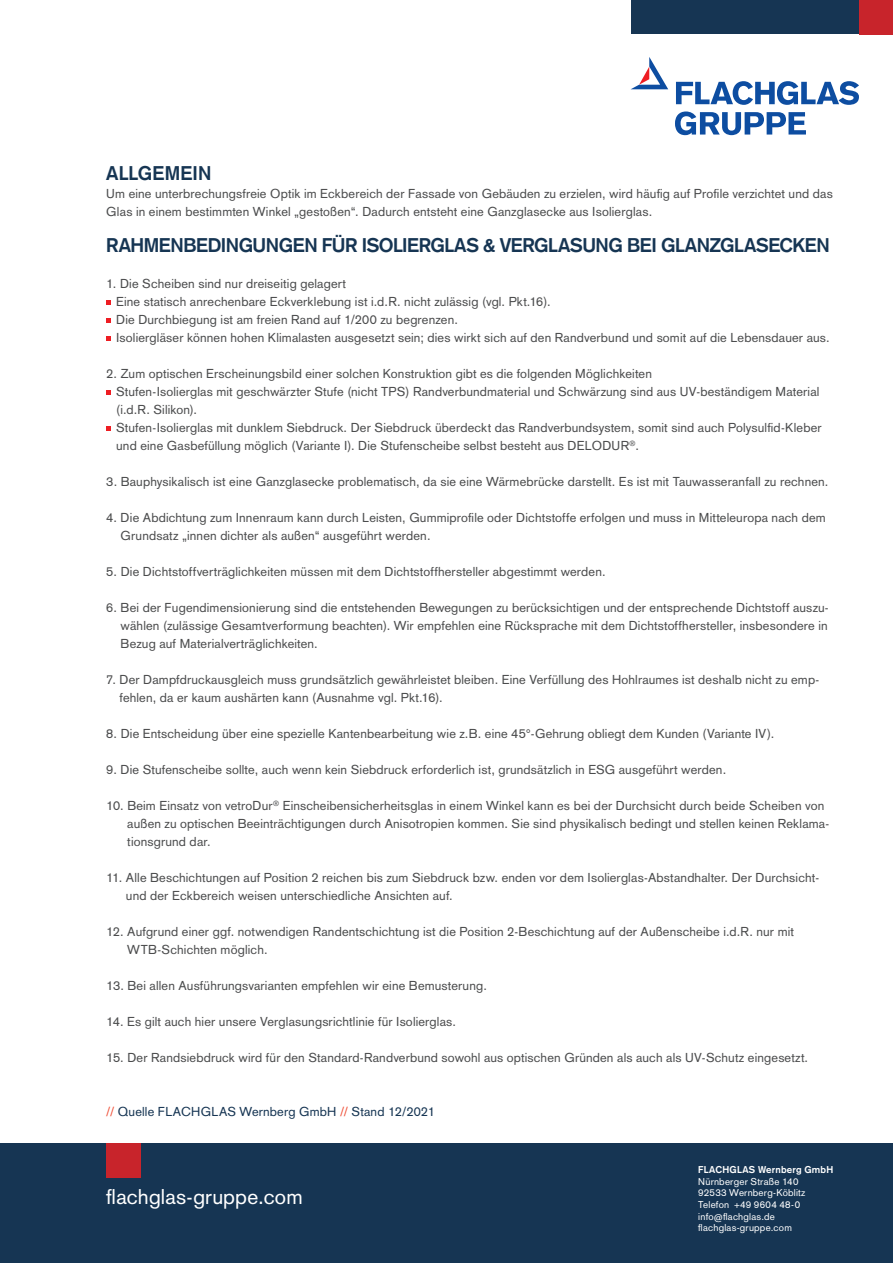
<style>
.page{position:relative;width:893px;height:1263px;background:#fff}
.page>*{position:absolute;margin:0;border:0;box-sizing:border-box;transform-origin:0 0}
.t1{font:21px "Basic Commercial LT Std";letter-spacing:.01em;color:#fff}
.t2{font:700 19.5px "Basic Commercial LT Std";letter-spacing:-.02em;color:#163553}
.t3{font:700 19.5px "Basic Commercial LT Std";letter-spacing:.01em;color:#163553}
.t4{font:12.75px/18px "Basic Commercial LT Std";letter-spacing:.01em;color:#4b4c4d}
.t5{font:12.75px "Basic Commercial LT Std";letter-spacing:.015em;color:#163553}
.t6{font:9.75px/11.7px "Basic Commercial LT Std";letter-spacing:.02em;color:#fff}
.t7{font:700 9.75px "Basic Commercial LT Std";letter-spacing:.025em;color:#fff}
.s1{color:#ef4d35}
</style>
<div class="page">
<div style="left:0;top:1143px;width:893px;height:120px;background:#163553"></div>
<div style="left:631px;top:0;width:262px;height:34px;background:#163553"></div>
<div style="left:859px;top:0;width:34px;height:34px;background:#c8242b"></div>
<div style="left:106px;top:1143px;width:34px;height:34px;background:#c8242b"></div>
<svg style="left:676px;top:81px;width:183px;height:24px"></svg>
<svg style="left:675px;top:111px;width:131px;height:24px"></svg>
<svg style="left:631px;top:57px;width:37px;height:32px"></svg>
<svg style="left:106px;top:301px;width:5px;height:4px"></svg>
<svg style="left:106px;top:319px;width:5px;height:4px"></svg>
<svg style="left:106px;top:337px;width:5px;height:4px"></svg>
<svg style="left:106px;top:391px;width:5px;height:4px"></svg>
<svg style="left:106px;top:426px;width:5px;height:5px"></svg>
<h2 class="t3" style="left:106px;top:162px;width:107px">ALLGEMEIN</h2>
<p class="t4" style="left:106px;top:185px;width:728px">Um eine unterbrechungsfreie Optik im Eckbereich der Fassade von Gebäuden zu erzielen, wird häufig auf Profile verzichtet und das<br>Glas in einem bestimmten Winkel „gestoßen“. Dadurch entsteht eine Ganzglasecke aus Isolierglas.</p>
<h2 class="t2" style="left:106px;top:234px;width:725px">RAHMENBEDINGUNGEN FÜR ISOLIERGLAS &amp; VERGLASUNG BEI GLANZGLASECKEN</h2>
<p class="t4" style="left:116px;top:275px;width:715px;text-indent:-10px">1. Die Scheiben sind nur dreiseitig gelagert<br>Eine statisch anrechenbare Eckverklebung ist i.d.R. nicht zulässig (vgl. Pkt.16).<br>Die Durchbiegung ist am freien Rand auf 1/200 zu begrenzen.<br>Isoliergläser können hohen Klimalasten ausgesetzt sein; dies wirkt sich auf den Randverbund und somit auf die Lebensdauer aus.</p>
<p class="t4" style="left:116px;top:365px;width:707px;text-indent:-10px">2. Zum optischen Erscheinungsbild einer solchen Konstruktion gibt es die folgenden Möglichkeiten<br>Stufen-Isolierglas mit geschwärzter Stufe (nicht TPS) Randverbundmaterial und Schwärzung sind aus UV-beständigem Material (i.d.R. Silikon).<br>Stufen-Isolierglas mit dunklem Siebdruck. Der Siebdruck überdeckt das Randverbundsystem, somit sind auch Polysulfid-Kleber und eine Gasbefüllung möglich (Variante I). Die Stufenscheibe selbst besteht aus DELODUR<sup>®</sup>.</p>
<p class="t4" style="left:106px;top:473px;width:724px">3. Bauphysikalisch ist eine Ganzglasecke problematisch, da sie eine Wärmebrücke darstellt. Es ist mit Tauwasseranfall zu rechnen.</p>
<p class="t4" style="left:121px;top:509px;width:707px;text-indent:-14px">4. Die Abdichtung zum Innenraum kann durch Leisten, Gummiprofile oder Dichtstoffe erfolgen und muss in Mitteleuropa nach dem<br>Grundsatz „innen dichter als außen“ ausgeführt werden.</p>
<p class="t4" style="left:106px;top:563px;width:501px">5. Die Dichtstoffverträglichkeiten müssen mit dem Dichtstoffhersteller abgestimmt werden.</p>
<p class="t4" style="left:121px;top:599px;width:710px;text-align:justify;text-indent:-14px">6. Bei der Fugendimensionierung sind die entstehenden Bewegungen zu berücksichtigen und der entsprechende Dichtstoff auszu&shy;wählen (zulässige Gesamtverformung beachten). Wir empfehlen eine Rücksprache mit dem Dichtstoffhersteller, insbesondere in Bezug auf Materialverträglichkeiten.</p>
<p class="t4" style="left:119px;top:671px;width:701px;text-indent:-13px">7. Der Dampfdruckausgleich muss grundsätzlich gewährleistet bleiben. Eine Verfüllung des Hohlraumes ist deshalb nicht zu emp&shy;fehlen, da er kaum aushärten kann (Ausnahme vgl. Pkt.16).</p>
<p class="t4" style="left:106px;top:725px;width:669px">8. Die Entscheidung über eine spezielle Kantenbearbeitung wie z.B. eine 45°-Gehrung obliegt dem Kunden (Variante IV).</p>
<p class="t4" style="left:106px;top:761px;width:621px">9. Die Stufenscheibe sollte, auch wenn kein Siebdruck erforderlich ist, grundsätzlich in ESG ausgeführt werden.</p>
<p class="t4" style="left:127px;top:797px;width:703px;text-indent:-21px">10. Beim Einsatz von vetroDur<sup>®</sup> Einscheibensicherheitsglas in einem Winkel kann es bei der Durchsicht durch beide Scheiben von außen zu optischen Beeinträchtigungen durch Anisotropien kommen. Sie sind physikalisch bedingt und stellen keinen Reklama&shy;tionsgrund dar.</p>
<p class="t4" style="left:126px;top:869px;width:695px;text-indent:-20px">11. Alle Beschichtungen auf Position 2 reichen bis zum Siebdruck bzw. enden vor dem Isolierglas-Abstandhalter. Der Durchsicht&shy;und der Eckbereich weisen unterschiedliche Ansichten auf.</p>
<p class="t4" style="left:127px;top:923px;width:668px;text-indent:-21px">12. Aufgrund einer ggf. notwendigen Randentschichtung ist die Position 2-Beschichtung auf der Außenscheibe i.d.R. nur mit<br>WTB-Schichten möglich.</p>
<p class="t4" style="left:106px;top:977px;width:382px">13. Bei allen Ausführungsvarianten empfehlen wir eine Bemusterung.</p>
<p class="t4" style="left:106px;top:1013px;width:351px">14. Es gilt auch hier unsere Verglasungsrichtlinie für Isolierglas.</p>
<p class="t4" style="left:106px;top:1049px;width:703px">15. Der Randsiebdruck wird für den Standard-Randverbund sowohl aus optischen Gründen als auch als UV-Schutz eingesetzt.</p>
<p class="t5" style="left:106px;top:1104px;width:330px"><span class="s1">//</span> Quelle FLACHGLAS Wernberg GmbH <span class="s1">//</span> Stand 12/2021</p>
<h1 class="t1" style="left:106px;top:1184px;width:198px">flachglas-gruppe.com</h1>
<p class="t7" style="left:698px;top:1164px;width:137px">FLACHGLAS Wernberg GmbH</p>
<p class="t6" style="left:698px;top:1175px;width:109px">Nürnberger Straße 140<br>92533 Wernberg-Köblitz<br>Telefon +49 9604 48-0 info@flachglas.de flachglas-gruppe.com</p>
</div>
